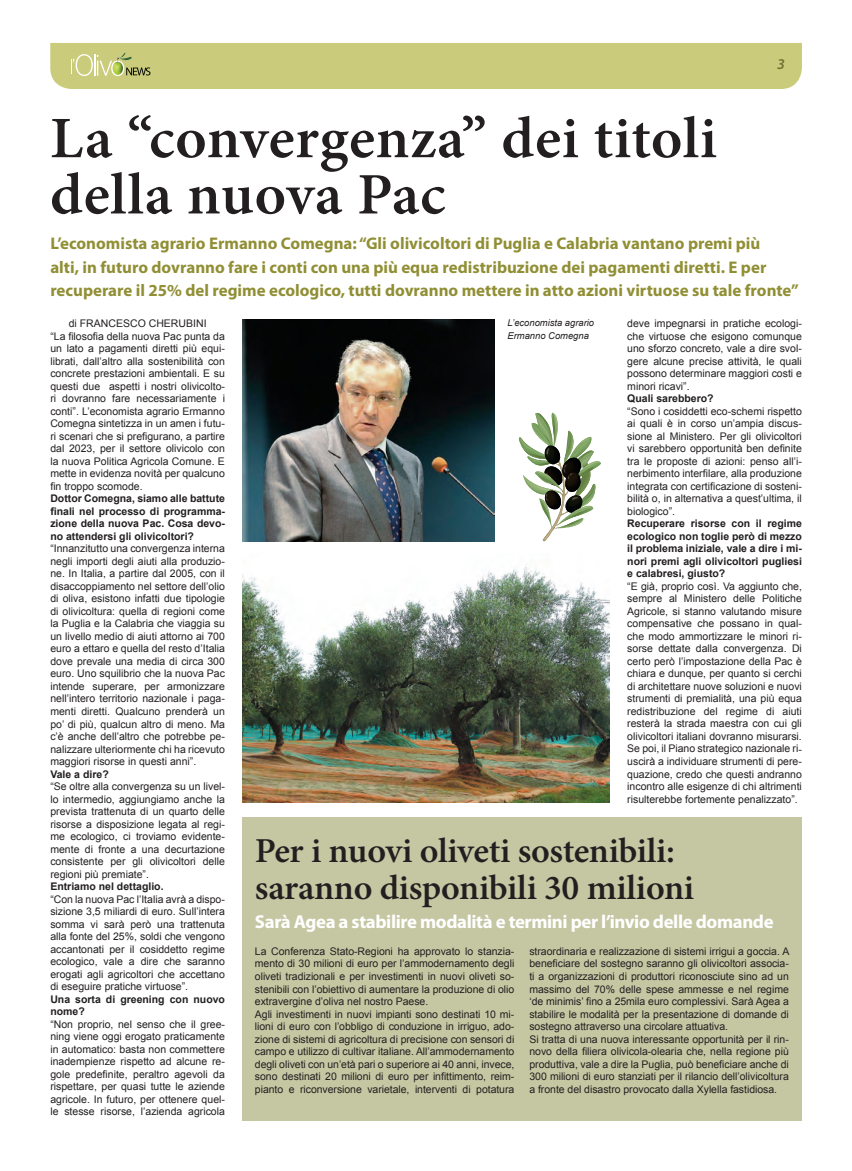
<style>
.page{position:relative;width:852px;height:1171px;background:#fff}
.page>*{position:absolute;margin:0;border:0;box-sizing:border-box;transform-origin:0 0}
.t1{font:600 58.75px/56.2px "Minion Pro";letter-spacing:.005em;color:#231f20}
.t2{font:600 35px/37.5px "Minion Pro";letter-spacing:-.01em;color:#231f20}
.t3{font:700 18.75px "Myriad Pro";letter-spacing:-.02em;color:#fff}
.t4{font:700 16.88px/23.8px "Myriad Pro";color:#918f35}
.t5{font:italic 600 15px "Myriad Pro";color:#737331}
.t6{font:10.5px/12.5px "Arial";letter-spacing:-.005em;color:#231f20;text-align:justify}
.t7{font:700 10.5px/12.5px "Arial";color:#231f20;text-align:justify}
.t8{font:italic 9.38px/12.5px "Arial";color:#231f20}
</style>
<div class="page">
<div style="left:50px;top:43px;width:751px;height:46px;background:#cacc7b"></div>
<img style="left:242px;top:319px;width:252px;height:222px">
<div style="left:242px;top:817px;width:559px;height:303px;background:#c5c7a3"></div>
<img style="left:242px;top:565px;width:367px;height:237px">
<svg style="left:518px;top:412px;width:82px;height:129px"></svg>
<h1 class="t1" style="left:50px;top:110px;width:668px">La “convergenza” dei titoli della nuova Pac</h1>
<h3 class="t5" style="left:777px;top:56px;width:9px">3</h3>
<p class="t4" style="left:50px;top:231px;width:749px">L’economista agrario Ermanno Comegna: “Gli olivicoltori di Puglia e Calabria vantano premi più<br>alti, in futuro dovranno fare i conti con una più equa redistribuzione dei pagamenti diretti. E per recuperare il 25% del regime ecologico, tutti dovranno mettere in atto azioni virtuose su tale fronte”</p>
<p class="t6" style="left:627px;top:317px;width:176px">deve impegnarsi in pratiche ecologi&shy;che virtuose che esigono comunque uno sforzo concreto, vale a dire svol&shy;gere alcune precise attività, le quali possono determinare maggiori costi e minori ricavi”.</p>
<p class="t7" style="left:627px;top:392px;width:88px">Quali sarebbero?</p>
<p class="t6" style="left:627px;top:405px;width:176px">“Sono i cosiddetti eco-schemi rispetto ai quali è in corso un’ampia discus&shy;sione al Ministero. Per gli olivicoltori vi sarebbero opportunità ben definite tra le proposte di azioni: penso all’i&shy;nerbimento interfilare, alla produzione integrata con certificazione di sosteni&shy;bilità o, in alternativa a quest’ultima, il biologico”.</p>
<p class="t7" style="left:627px;top:517px;width:176px">Recuperare risorse con il regime ecologico non toglie però di mezzo il problema iniziale, vale a dire i mi&shy;nori premi agli olivicoltori pugliesi e calabresi, giusto?</p>
<p class="t6" style="left:627px;top:580px;width:176px">“E già, proprio così. Va aggiunto che, sempre al Ministero delle Politiche Agricole, si stanno valutando misure compensative che possano in qual&shy;che modo ammortizzare le minori ri&shy;sorse dettate dalla convergenza. Di certo però l’impostazione della Pac è chiara e dunque, per quanto si cerchi di architettare nuove soluzioni e nuovi strumenti di premialità, una più equa redistribuzione del regime di aiuti resterà la strada maestra con cui gli olivicoltori italiani dovranno misurarsi.<br>Se poi, il Piano strategico nazionale ri&shy;uscirà a individuare strumenti di pere&shy;quazione, credo che questi andranno incontro alle esigenze di chi altrimenti risulterebbe fortemente penalizzato”.</p>
<p class="t6" style="left:50px;top:317px;width:176px;text-align:left;text-indent:18px">di FRANCESCO CHERUBINI<br>“La filosofia della nuova Pac punta da un lato a pagamenti diretti più equi&shy;librati, dall’altro alla sostenibilità con concrete prestazioni ambientali. E su questi due aspetti i nostri olivicolto&shy;ri dovranno fare necessariamente i conti”. L’economista agrario Ermanno Comegna sintetizza in un amen i futu&shy;ri scenari che si prefigurano, a partire dal 2023, per il settore olivicolo con la nuova Politica Agricola Comune. E mette in evidenza novità per qualcuno fin troppo scomode.</p>
<p class="t7" style="left:50px;top:492px;width:176px">Dottor Comegna, siamo alle battute finali nel processo di programma&shy;zione della nuova Pac. Cosa devo&shy;no attendersi gli olivicoltori?</p>
<p class="t6" style="left:50px;top:542px;width:176px">“Innanzitutto una convergenza interna negli importi degli aiuti alla produzio&shy;ne. In Italia, a partire dal 2005, con il disaccoppiamento nel settore dell’olio di oliva, esistono infatti due tipologie di olivicoltura: quella di regioni come la Puglia e la Calabria che viaggia su un livello medio di aiuti attorno ai 700 euro a ettaro e quella del resto d’Italia dove prevale una media di circa 300 euro. Uno squilibrio che la nuova Pac intende superare, per armonizzare nell’intero territorio nazionale i paga&shy;menti diretti. Qualcuno prenderà un po’ di più, qualcun altro di meno. Ma c’è anche dell’altro che potrebbe pe&shy;nalizzare ulteriormente chi ha ricevuto maggiori risorse in questi anni”.</p>
<p class="t7" style="left:50px;top:767px;width:60px">Vale a dire?</p>
<p class="t6" style="left:50px;top:780px;width:176px">“Se oltre alla convergenza su un livel&shy;lo intermedio, aggiungiamo anche la prevista trattenuta di un quarto delle risorse a disposizione legata al regi&shy;me ecologico, ci troviamo evidente&shy;mente di fronte a una decurtazione consistente per gli olivicoltori delle regioni più premiate”.</p>
<p class="t7" style="left:50px;top:880px;width:115px">Entriamo nel dettaglio.</p>
<p class="t6" style="left:50px;top:892px;width:176px">“Con la nuova Pac l’Italia avrà a dispo&shy;sizione 3,5 miliardi di euro. Sull’intera somma vi sarà però una trattenuta alla fonte del 25%, soldi che vengono accantonati per il cosiddetto regime ecologico, vale a dire che saranno erogati agli agricoltori che accettano di eseguire pratiche virtuose”.</p>
<p class="t7" style="left:50px;top:992px;width:176px">Una sorta di greening con nuovo nome?</p>
<p class="t6" style="left:50px;top:1017px;width:176px">“Non proprio, nel senso che il gree&shy;ning viene oggi erogato praticamente in automatico: basta non commettere inadempienze rispetto ad alcune re&shy;gole predefinite, peraltro agevoli da rispettare, per quasi tutte le aziende agricole. In futuro, per ottenere quel&shy;le stesse risorse, l’azienda agricola</p>
<p class="t8" style="left:507px;top:317px;width:88px">L’economista agrario<br>Ermanno Comegna</p>
<h2 class="t2" style="left:255px;top:831px;width:440px">Per i nuovi oliveti sostenibili: saranno disponibili 30 milioni</h2>
<h3 class="t3" style="left:255px;top:910px;width:520px">Sarà Agea a stabilire modalità e termini per l’invio delle domande</h3>
<p class="t6" style="left:255px;top:944px;width:261px;text-align:left">La Conferenza Stato-Regioni ha approvato lo stanzia&shy;mento di 30 milioni di euro per l’ammodernamento degli oliveti tradizionali e per investimenti in nuovi oliveti so&shy;stenibili con l’obiettivo di aumentare la produzione di olio extravergine d’oliva nel nostro Paese.<br>Agli investimenti in nuovi impianti sono destinati 10 mi&shy;lioni di euro con l’obbligo di conduzione in irriguo, ado&shy;zione di sistemi di agricoltura di precisione con sensori di campo e utilizzo di cultivar italiane. All’ammodernamento degli oliveti con un’età pari o superiore ai 40 anni, invece, sono destinati 20 milioni di euro per infittimento, reim&shy;pianto e riconversione varietale, interventi di potatura</p>
<p class="t6" style="left:529px;top:944px;width:261px;text-align:left">straordinaria e realizzazione di sistemi irrigui a goccia. A beneficiare del sostegno saranno gli olivicoltori associa&shy;ti a organizzazioni di produttori riconosciute sino ad un massimo del 70% delle spese ammesse e nel regime ‘de minimis’ fino a 25mila euro complessivi. Sarà Agea a stabilire le modalità per la presentazione di domande di sostegno attraverso una circolare attuativa.<br>Si tratta di una nuova interessante opportunità per il rin&shy;novo della filiera olivicola-olearia che, nella regione più produttiva, vale a dire la Puglia, può beneficiare anche di 300 milioni di euro stanziati per il rilancio dell’olivicoltura a fronte del disastro provocato dalla Xylella fastidiosa.</p>
</div>
